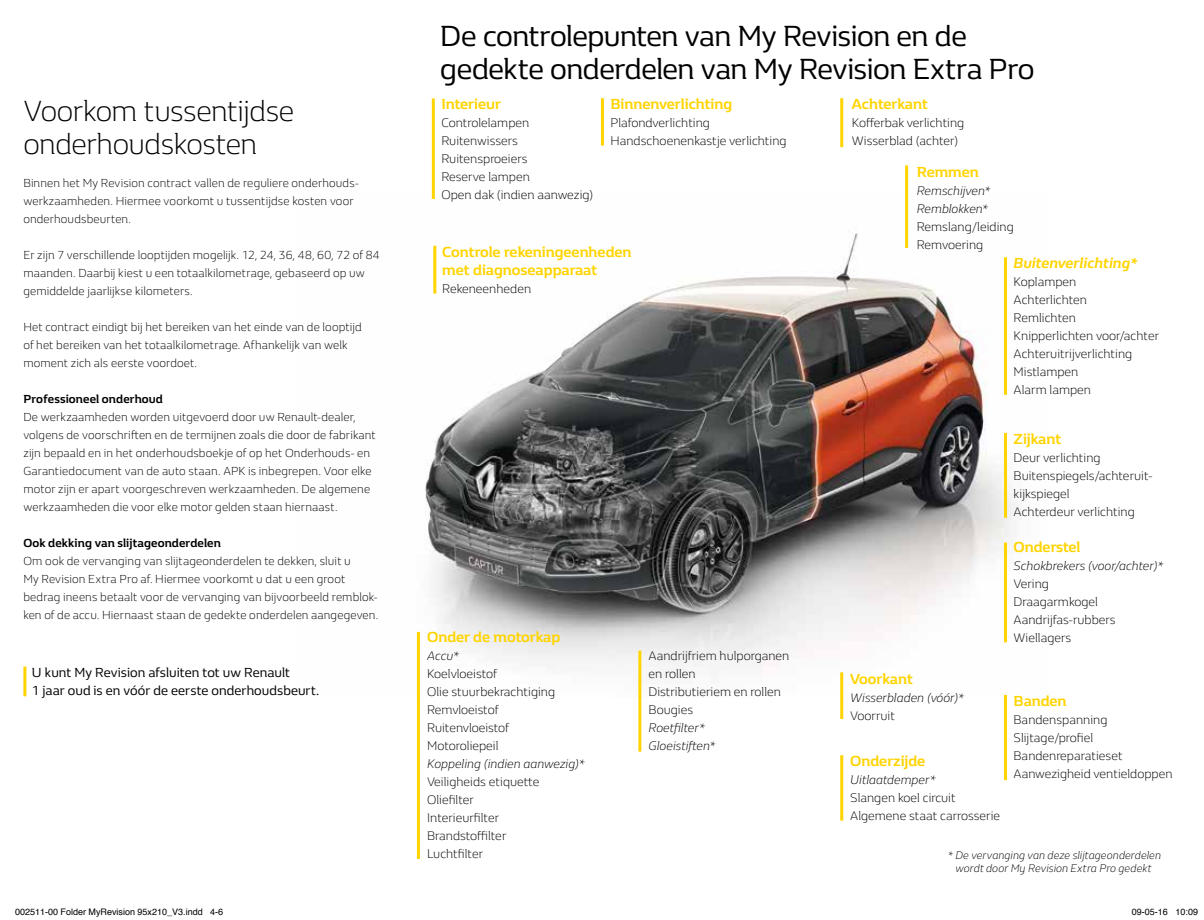
<style>
.page{position:relative;width:1204px;height:920px;background:#fff}
.page>*{position:absolute;margin:0;border:0;box-sizing:border-box;transform-origin:0 0}
.t1{font:30px/33px "Renault Life";letter-spacing:-.02em;color:#000}
.t2{font:300 30px/33px "Renault Life";letter-spacing:-.02em;color:#000}
.t3{font:700 15px/18px "Renault Life";color:#ffd400}
.t4{font:italic 700 15px "Renault Life";color:#ffd400}
.t5{font:13.5px/18px "Renault Life";color:#000}
.t6{font:300 12.75px/18px "Renault Life";color:#000}
.t7{font:italic 300 12.75px/18px "Renault Life";color:#000}
.t8{font:300 12px/18px "Renault Life";letter-spacing:.005em;color:#000}
.t9{font:700 12px "Renault Life";letter-spacing:.01em;color:#000}
.t10{font:italic 300 11.25px/13.5px "Renault Life";letter-spacing:.005em;color:#000;text-align:center}
.t11{font:9px "Helvetica";color:#000}
</style>
<div class="page">
<img style="left:416px;top:194px;width:601px;height:503px">
<hr style="left:417px;top:632px;width:3px;height:227px;background:#ffd400">
<hr style="left:638px;top:651px;width:3px;height:101px;background:#ffd400">
<hr style="left:23px;top:666px;width:3px;height:30px;background:#ffd400">
<hr style="left:840px;top:672px;width:3px;height:47px;background:#ffd400">
<hr style="left:840px;top:755px;width:3px;height:66px;background:#ffd400">
<hr style="left:1003px;top:695px;width:3px;height:85px;background:#ffd400">
<hr style="left:1003px;top:543px;width:3px;height:99px;background:#ffd400">
<hr style="left:1003px;top:433px;width:3px;height:85px;background:#ffd400">
<hr style="left:1003px;top:257px;width:3px;height:138px;background:#ffd400">
<hr style="left:601px;top:98px;width:3px;height:48px;background:#ffd400">
<hr style="left:432px;top:98px;width:3px;height:101px;background:#ffd400">
<hr style="left:905px;top:165px;width:3px;height:83px;background:#ffd400">
<hr style="left:840px;top:98px;width:3px;height:49px;background:#ffd400">
<hr style="left:433px;top:246px;width:3px;height:48px;background:#ffd400">
<h1 class="t2" style="left:23px;top:93px;width:272px">Voorkom tussentijdse onderhoudskosten</h1>
<p class="t8" style="left:23px;top:173px;width:337px">Binnen het My Revision contract vallen de reguliere onderhouds&shy;werkzaamheden. Hiermee voorkomt u tussentijdse kosten voor onderhoudsbeurten.</p>
<p class="t8" style="left:23px;top:245px;width:358px">Er zijn 7 verschillende looptijden mogelijk. 12, 24, 36, 48, 60, 72 of 84 maanden. Daarbij kiest u een totaalkilometrage, gebaseerd op uw gemiddelde jaarlijkse kilometers.</p>
<p class="t8" style="left:23px;top:317px;width:340px">Het contract eindigt bij het bereiken van het einde van de looptijd of het bereiken van het totaalkilometrage. Afhankelijk van welk moment zich als eerste voordoet.</p>
<p class="t9" style="left:23px;top:391px;width:141px">Professioneel onderhoud</p>
<p class="t8" style="left:23px;top:407px;width:354px">De werkzaamheden worden uitgevoerd door uw Renault-dealer, volgens de voorschriften en de termijnen zoals die door de fabrikant zijn bepaald en in het onderhoudsboekje of op het Onderhouds- en Garantiedocument van de auto staan. APK is inbegrepen. Voor elke motor zijn er apart voorgeschreven werkzaamheden. De algemene werkzaamheden die voor elke motor gelden staan hiernaast.</p>
<p class="t9" style="left:23px;top:535px;width:199px">Ook dekking van slijtageonderdelen</p>
<p class="t8" style="left:23px;top:551px;width:356px">Om ook de vervanging van slijtageonderdelen te dekken, sluit u<br>My Revision Extra Pro af. Hiermee voorkomt u dat u een groot bedrag ineens betaalt voor de vervanging van bijvoorbeeld remblok&shy;ken of de accu. Hiernaast staan de gedekte onderdelen aangegeven.</p>
<p class="t5" style="left:32px;top:662px;width:289px">U kunt My Revision afsluiten tot uw Renault<br>1 jaar oud is en vóór de eerste onderhoudsbeurt.</p>
<h1 class="t1" style="left:440px;top:18px;width:595px">De controlepunten van My Revision en de gedekte onderdelen van My Revision Extra Pro</h1>
<p class="t3" style="left:441px;top:95px;width:61px">Interieur</p>
<p class="t6" style="left:441px;top:114px;width:153px">Controlelampen<br>Ruitenwissers<br>Ruitensproeiers<br>Reserve lampen<br>Open dak (indien aanwezig)</p>
<p class="t3" style="left:610px;top:95px;width:123px">Binnenverlichting</p>
<p class="t6" style="left:610px;top:114px;width:178px">Plafondverlichting<br>Handschoenenkastje verlichting</p>
<p class="t3" style="left:442px;top:242px;width:191px">Controle rekeningeenheden met diagnoseapparaat</p>
<p class="t6" style="left:442px;top:279px;width:90px">Rekeneenheden</p>
<p class="t3" style="left:427px;top:627px;width:135px">Onder de motorkap</p>
<p class="t7" style="left:427px;top:646px;width:33px">Accu*</p>
<p class="t6" style="left:427px;top:664px;width:129px">Koelvloeistof<br>Olie stuurbekrachtiging<br>Remvloeistof<br>Ruitenvloeistof<br>Motoroliepeil</p>
<p class="t7" style="left:427px;top:754px;width:159px">Koppeling (indien aanwezig)*</p>
<p class="t6" style="left:427px;top:772px;width:114px">Veiligheids etiquette<br>Oliefilter<br>Interieurfilter<br>Brandstoffilter<br>Luchtfilter</p>
<p class="t6" style="left:648px;top:646px;width:142px">Aandrijfriem hulporganen en rollen<br>Distributieriem en rollen<br>Bougies</p>
<p class="t7" style="left:648px;top:718px;width:68px">Roetfilter*<br>Gloeistiften*</p>
<p class="t3" style="left:851px;top:95px;width:77px">Achterkant</p>
<p class="t6" style="left:851px;top:114px;width:114px">Kofferbak verlichting<br>Wisserblad (achter)</p>
<p class="t3" style="left:916px;top:162px;width:64px">Remmen</p>
<p class="t7" style="left:916px;top:181px;width:75px">Remschijven*<br>Remblokken*</p>
<p class="t6" style="left:916px;top:217px;width:98px">Remslang/leiding<br>Remvoering</p>
<p class="t4" style="left:1013px;top:253px;width:125px">Buitenverlichting*</p>
<p class="t6" style="left:1013px;top:273px;width:147px">Koplampen<br>Achterlichten<br>Remlichten<br>Knipperlichten voor/achter<br>Achteruitrijverlichting<br>Mistlampen<br>Alarm lampen</p>
<p class="t3" style="left:850px;top:669px;width:64px">Voorkant</p>
<p class="t7" style="left:850px;top:688px;width:115px">Wisserbladen (vóór)*</p>
<p class="t6" style="left:850px;top:706px;width:46px">Voorruit</p>
<p class="t3" style="left:850px;top:752px;width:77px">Onderzijde</p>
<p class="t7" style="left:850px;top:771px;width:87px">Uitlaatdemper*</p>
<p class="t6" style="left:850px;top:789px;width:151px">Slangen koel circuit<br>Algemene staat carrosserie</p>
<p class="t3" style="left:1013px;top:429px;width:49px">Zijkant</p>
<p class="t6" style="left:1013px;top:448px;width:140px">Deur verlichting<br>Buitenspiegels/achteruit&shy;kijkspiegel<br>Achterdeur verlichting</p>
<p class="t3" style="left:1013px;top:537px;width:68px">Onderstel</p>
<p class="t7" style="left:1013px;top:556px;width:151px">Schokbrekers (voor/achter)*</p>
<p class="t6" style="left:1013px;top:574px;width:104px">Vering<br>Draagarmkogel<br>Aandrijfas-rubbers<br>Wiellagers</p>
<p class="t3" style="left:1013px;top:691px;width:55px">Banden</p>
<p class="t6" style="left:1013px;top:710px;width:160px">Bandenspanning<br>Slijtage/profiel<br>Bandenreparatieset<br>Aanwezigheid ventieldoppen</p>
<p class="t10" style="left:947px;top:848px;width:215px">* De vervanging van deze slijtageonderdelen wordt door My Revision Extra Pro gedekt</p>
<p class="t11" style="left:15px;top:905px;width:210px">002511-00 Folder MyRevision 95x210_V3.indd 4-6</p>
<p class="t11" style="left:1131px;top:905px;width:68px">09-05-16 10:09</p>
</div>
